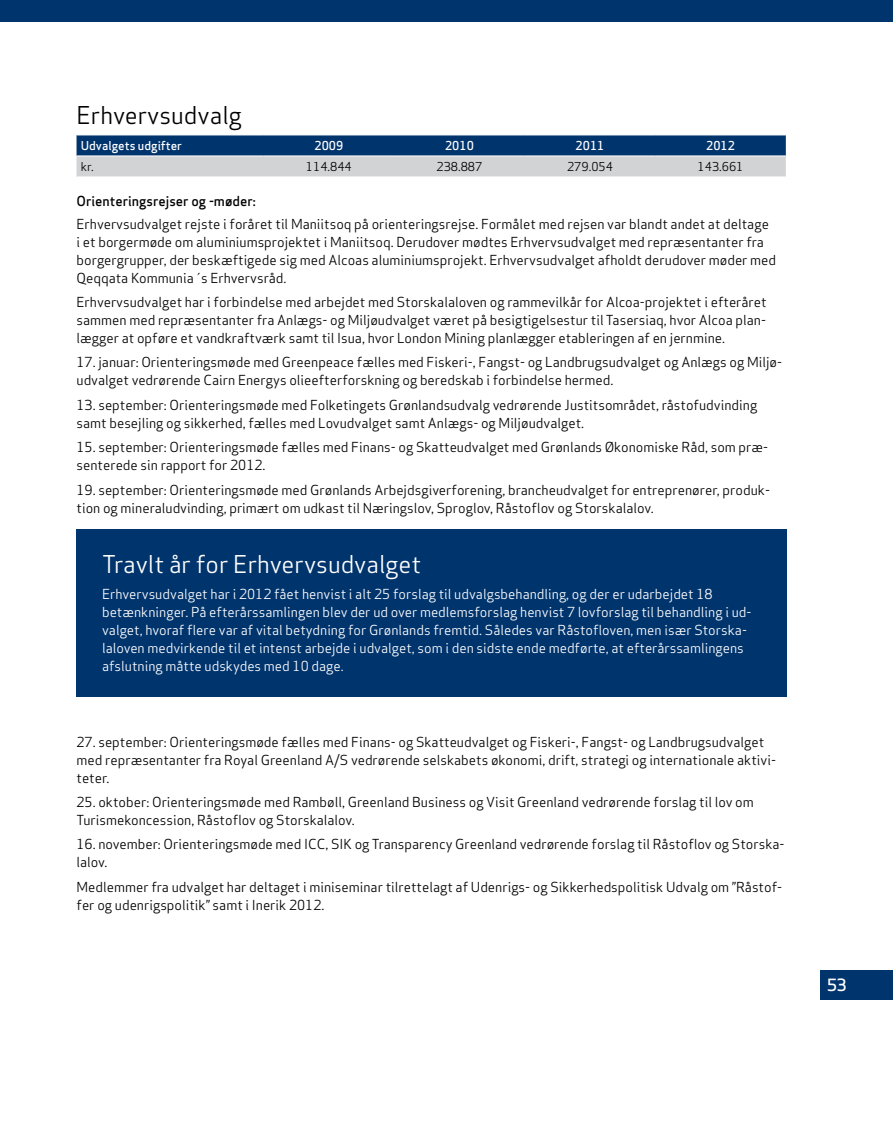
<style>
.page{position:relative;width:893px;height:1127px;background:#fff}
.page>*{position:absolute;margin:0;border:0;box-sizing:border-box;transform-origin:0 0}
.t1{font:24px "Apex Sans";color:#fff}
.t2{font:24px "Apex Sans";color:#000}
.t3{font:500 16.5px "Apex Sans";color:#fff}
.t4{font:13.5px/18px "Apex Sans";color:#000}
.t5{font:13.5px/18px "Apex Sans";color:#fff}
.t6{font:500 13.5px "Apex Sans";color:#000}
.t7{font:500 12px "Apex Sans";color:#fff}
.t8{font:12px "Apex Sans";color:#000}
</style>
<div class="page">
<div style="left:0;top:0;width:893px;height:21px;background:#00346d"></div>
<div style="left:821px;top:969px;width:72px;height:30px;background:#00346d"></div>
<svg style="left:77px;top:136px;width:709px;height:41px;background:#6c87a3"></svg>
<hr style="left:77px;top:156px;width:187px;height:1px;background:#fff">
<hr style="left:264px;top:156px;width:130px;height:1px;background:#fff">
<hr style="left:394px;top:156px;width:131px;height:1px;background:#fff">
<hr style="left:525px;top:156px;width:130px;height:1px;background:#fff">
<hr style="left:655px;top:156px;width:131px;height:1px;background:#fff">
<div style="left:77px;top:529px;width:710px;height:168px;background:#00346d"></div>
<h1 class="t2" style="left:77px;top:96px;width:167px">Erhvervsudvalg</h1>
<p class="t7" style="left:81px;top:135px;width:103px">U dvalgets udgifter</p>
<p class="t7" style="left:314px;top:135px;width:30px">2009</p>
<p class="t7" style="left:445px;top:135px;width:30px">2010</p>
<p class="t7" style="left:576px;top:135px;width:30px">2011</p>
<p class="t7" style="left:706px;top:135px;width:30px">2012</p>
<p class="t8" style="left:81px;top:157px;width:14px">kr.</p>
<p class="t8" style="left:306px;top:157px;width:47px">114.844</p>
<p class="t8" style="left:437px;top:157px;width:47px">238.887</p>
<p class="t8" style="left:567px;top:157px;width:47px">279.054</p>
<p class="t8" style="left:698px;top:157px;width:47px">143.661</p>
<p class="t6" style="left:77px;top:189px;width:181px">Orienteringsrejser og -møder:</p>
<p class="t4" style="left:77px;top:213px;width:701px">Erhvervsudvalget rejste i foråret til Maniitsoq på orienteringsrejse. Formålet med rejsen var blandt andet at deltage<br>i et borgermøde om aluminiumsprojektet i Maniitsoq. Derudover mødtes Erhvervsudvalget med repræsentanter fra borgergrupper, der beskæftigede sig med Alcoas aluminiumsprojekt. Erhvervsudvalget afholdt derudover møder med Qeqqata Kommunia´s Erhvervsråd.</p>
<p class="t4" style="left:77px;top:292px;width:691px;text-align:justify">Erhvervsudvalget har i forbindelse med arbejdet med Storskalaloven og rammevilkår for Alcoa-projektet i efteråret sammen med repræsentanter fra Anlægs- og Miljøudvalget været på besigtigelsestur til Tasersiaq, hvor Alcoa plan&shy;lægger at opføre et vandkraftværk samt til Isua, hvor London Mining planlægger etableringen af en jernmine.</p>
<p class="t4" style="left:77px;top:352px;width:707px">17. januar: Orienteringsmøde med Greenpeace fælles med Fiskeri-, Fangst- og Landbrugsudvalget og Anlægs og Miljø&shy;udvalget vedrørende Cairn Energys olieefterforskning og beredskab i forbindelse hermed.</p>
<p class="t4" style="left:77px;top:394px;width:682px">13. september: Orienteringsmøde med Folketingets Grønlandsudvalg vedrørende Justitsområdet, råstofudvinding samt besejling og sikkerhed, fælles med Lovudvalget samt Anlægs- og Miljøudvalget.</p>
<p class="t4" style="left:77px;top:437px;width:693px">15. september: Orienteringsmøde fælles med Finans- og Skatteudvalget med Grønlands Økonomiske Råd, som præ&shy;senterede sin rapport for 2012.</p>
<p class="t4" style="left:77px;top:479px;width:695px">19. september: Orienteringsmøde med Grønlands Arbejdsgiverforening, brancheudvalget for entreprenører, produk&shy;tion og mineraludvinding, primært om udkast til Næringslov, Sproglov, Råstoflov og Storskalalov.</p>
<h1 class="t1" style="left:102px;top:544px;width:321px">Travlt år for Erhvervsudvalget</h1>
<p class="t5" style="left:102px;top:584px;width:651px">Erhvervsudvalget har i 2012 fået henvist i alt 25 forslag til udvalgsbehandling, og der er udarbejdet 18 betænkninger. På efterårssamlingen blev der ud over medlemsforslag henvist 7 lovforslag til behandling i ud&shy;valget, hvoraf flere var af vital betydning for Grønlands fremtid. Således var Råstofloven, men især Storska&shy;laloven medvirkende til et intenst arbejde i udvalget, som i den sidste ende medførte, at efterårssamlingens afslutning måtte udskydes med 10 dage.</p>
<p class="t4" style="left:77px;top:731px;width:701px">27. september: Orienteringsmøde fælles med Finans- og Skatteudvalget og Fiskeri-, Fangst- og Landbrugsudvalget med repræsentanter fra Royal Greenland A/S vedrørende selskabets økonomi, drift, strategi og internationale aktivi&shy;teter.</p>
<p class="t4" style="left:77px;top:792px;width:679px">25. oktober: Orienteringsmøde med Rambøll, Greenland Business og Visit Greenland vedrørende forslag til lov om<br>Turismekoncession, Råstoflov og Storskalalov.</p>
<p class="t4" style="left:77px;top:834px;width:709px">16. november: Orienteringsmøde med ICC, SIK og Transparency Greenland vedrørende forslag til Råstoflov og Storska&shy;lalov.</p>
<p class="t4" style="left:77px;top:876px;width:707px">Medlemmer fra udvalget har deltaget i miniseminar tilrettelagt af Udenrigs- og Sikkerhedspolitisk Udvalg om ”Råstof&shy;fer og udenrigspolitik” samt i Inerik 2012.</p>
<p class="t3" style="left:827px;top:970px;width:21px">53</p>
</div>
